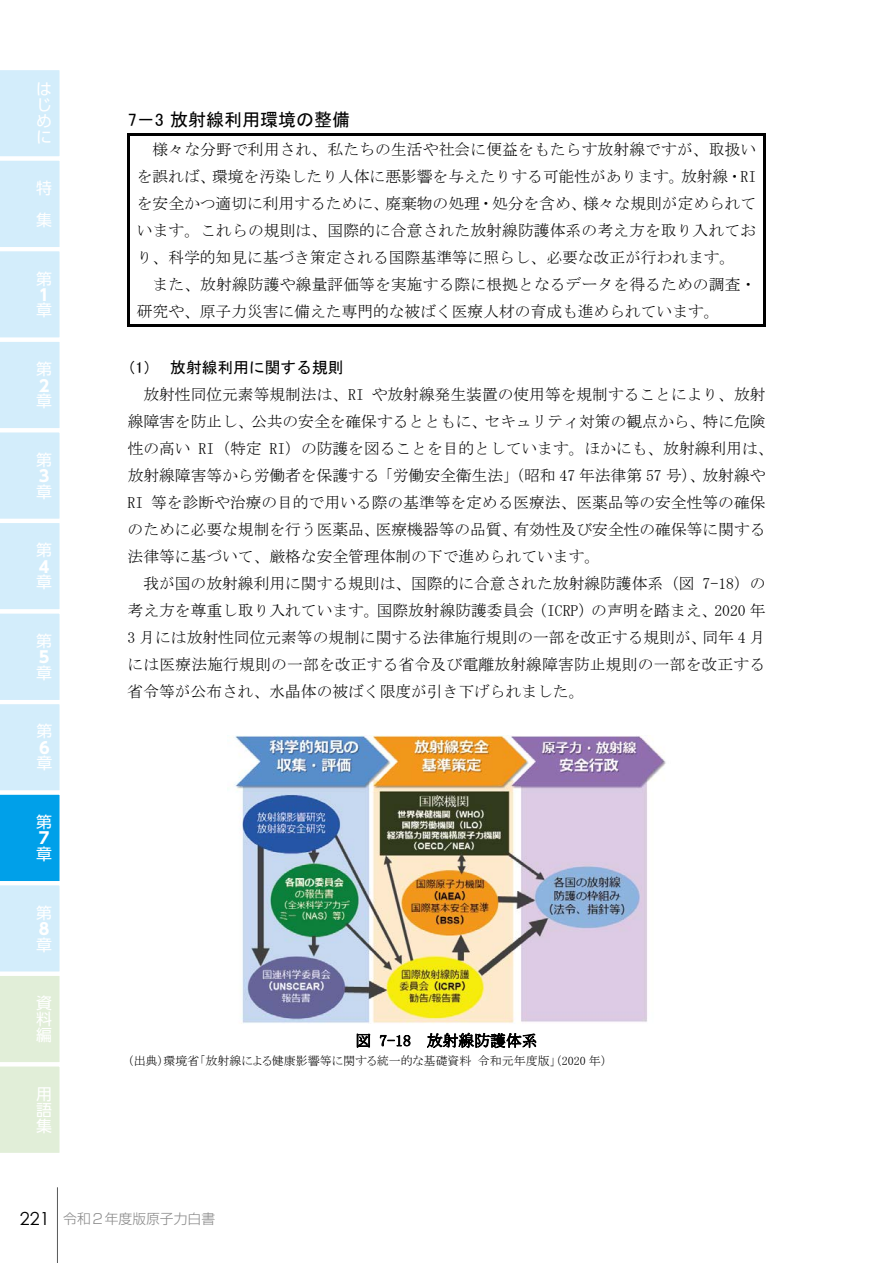
<style>
.page{position:relative;width:893px;height:1263px;background:#fff}
.page>*{position:absolute;margin:0;border:0;box-sizing:border-box;transform-origin:0 0}
.t1{font:18px "MS Gothic";color:#000}
.t2{font:15.9px/15.9px "UD Shin Go Pro";color:#fff;text-align:justify}
.t3{font:700 15.9px "UD Shin Go Pro";color:#fff}
.t4{font:15.75px/27px "MS Mincho";color:#000;text-align:justify}
.t5{font:15.75px "MS Gothic";color:#000}
.t6{font:300 13.8px "Shin Go Pro";color:#898989}
.t7{font:12px "MS P Mincho";color:#000}
.s1{font-family:"MS P Gothic"}
.s2{font-family:"Century Gothic";font-weight:400;font-size:18px;color:#000}
</style>
<div class="page">
<hr style="left:128px;top:133px;width:637px;height:3px;background:#000">
<hr style="left:128px;top:136px;width:2px;height:191px;background:#000">
<hr style="left:128px;top:325px;width:635px;height:2px;background:#000">
<hr style="left:763px;top:136px;width:2px;height:191px;background:#000">
<img style="left:234px;top:735px;width:432px;height:289px">
<hr style="left:57px;top:1187px;width:1px;height:76px;background:#585959">
<svg style="left:0;top:70px;width:60px;height:1083px;background:#c6e7f4"></svg>
<p class="t2" style="left:36px;top:81px;width:16px">はじめに</p>
<p class="t2" style="left:36px;top:172px;width:17px;line-height:32px">特集</p>
<p class="t2" style="left:36px;top:270px;width:17px">第</p>
<p class="t3" style="left:36px;top:282px;width:11px">１</p>
<p class="t2" style="left:36px;top:302px;width:17px">章</p>
<p class="t2" style="left:36px;top:361px;width:17px">第</p>
<p class="t3" style="left:36px;top:373px;width:14px">２</p>
<p class="t2" style="left:36px;top:393px;width:17px">章</p>
<p class="t2" style="left:36px;top:451px;width:17px">第</p>
<p class="t3" style="left:36px;top:463px;width:14px">３</p>
<p class="t2" style="left:36px;top:483px;width:17px">章</p>
<p class="t2" style="left:36px;top:542px;width:17px">第</p>
<p class="t3" style="left:36px;top:554px;width:14px">４</p>
<p class="t2" style="left:36px;top:574px;width:17px">章</p>
<p class="t2" style="left:36px;top:632px;width:17px">第</p>
<p class="t3" style="left:36px;top:644px;width:14px">５</p>
<p class="t2" style="left:36px;top:664px;width:17px">章</p>
<p class="t2" style="left:37px;top:723px;width:17px">第</p>
<p class="t3" style="left:37px;top:735px;width:14px">６</p>
<p class="t2" style="left:37px;top:755px;width:17px">章</p>
<p class="t2" style="left:36px;top:814px;width:17px">第</p>
<p class="t3" style="left:36px;top:825px;width:14px">７</p>
<p class="t2" style="left:36px;top:845px;width:17px">章</p>
<p class="t2" style="left:36px;top:904px;width:17px">第</p>
<p class="t3" style="left:36px;top:916px;width:14px">８</p>
<p class="t2" style="left:36px;top:936px;width:17px">章</p>
<p class="t2" style="left:36px;top:995px;width:17px">資料編</p>
<p class="t2" style="left:36px;top:1085px;width:17px">用語集</p>
<p class="t1" style="left:128px;top:111px;width:224px"><span class="s1">7－3</span> 放射線利用環境の整備</p>
<p class="t4" style="left:137px;top:135px;width:621px;text-indent:16px">様々な分野で利用され、私たちの生活や社会に便益をもたらす放射線ですが、取扱いを誤れば、環境を汚染したり人体に悪影響を与えたりする可能性があります。放射線・RIを安全かつ適切に利用するために、廃棄物の処理・処分を含め、様々な規則が定められています。これらの規則は、国際的に合意された放射線防護体系の考え方を取り入れており、科学的知見に基づき策定される国際基準等に照らし、必要な改正が行われます。</p>
<p class="t4" style="left:137px;top:270px;width:621px;text-indent:16px">また、放射線防護や線量評価等を実施する際に根拠となるデータを得るための調査・研究や、原子力災害に備えた専門的な被ばく医療人材の育成も進められています。</p>
<p class="t5" style="left:128px;top:359px;width:217px"><span class="s1">（1）</span> 放射線利用に関する規則</p>
<p class="t4" style="left:128px;top:381px;width:647px;text-align:left;text-indent:16px">放射性同位元素等規制法は、RI や放射線発生装置の使用等を規制することにより、放射線障害を防止し、公共の安全を確保するとともに、セキュリティ対策の観点から、特に危険性の高い RI（特定 RI）の防護を図ることを目的としています。ほかにも、放射線利用は、放射線障害等から労働者を保護する「労働安全衛生法」（昭和 47 年法律第 57 号）、放射線やRI 等を診断や治療の目的で用いる際の基準等を定める医療法、医薬品等の安全性等の確保のために必要な規制を行う医薬品、医療機器等の品質、有効性及び安全性の確保等に関する法律等に基づいて、厳格な安全管理体制の下で進められています。</p>
<p class="t4" style="left:128px;top:570px;width:639px;text-indent:16px">我が国の放射線利用に関する規則は、国際的に合意された放射線防護体系（図 7-18）の考え方を尊重し取り入れています。国際放射線防護委員会（ICRP）の声明を踏まえ、2020 年3 月には放射性同位元素等の規制に関する法律施行規則の一部を改正する規則が、同年 4 月には医療法施行規則の一部を改正する省令及び電離放射線障害防止規則の一部を改正する省令等が公布され、水晶体の被ばく限度が引き下げられました。</p>
<p class="t4" style="left:356px;top:1027px;width:183px">図 7-18 放射線防護体系</p>
<p class="t7" style="left:128px;top:1054px;width:480px">（出典）環境省「放射線による健康影響等に関する統一的な基礎資料 令和元年度版」（2020 年）</p>
<p class="t6" style="left:20px;top:1208px;width:197px"><span class="s2">221</span> 令和２年度版原子力白書</p>
</div>
